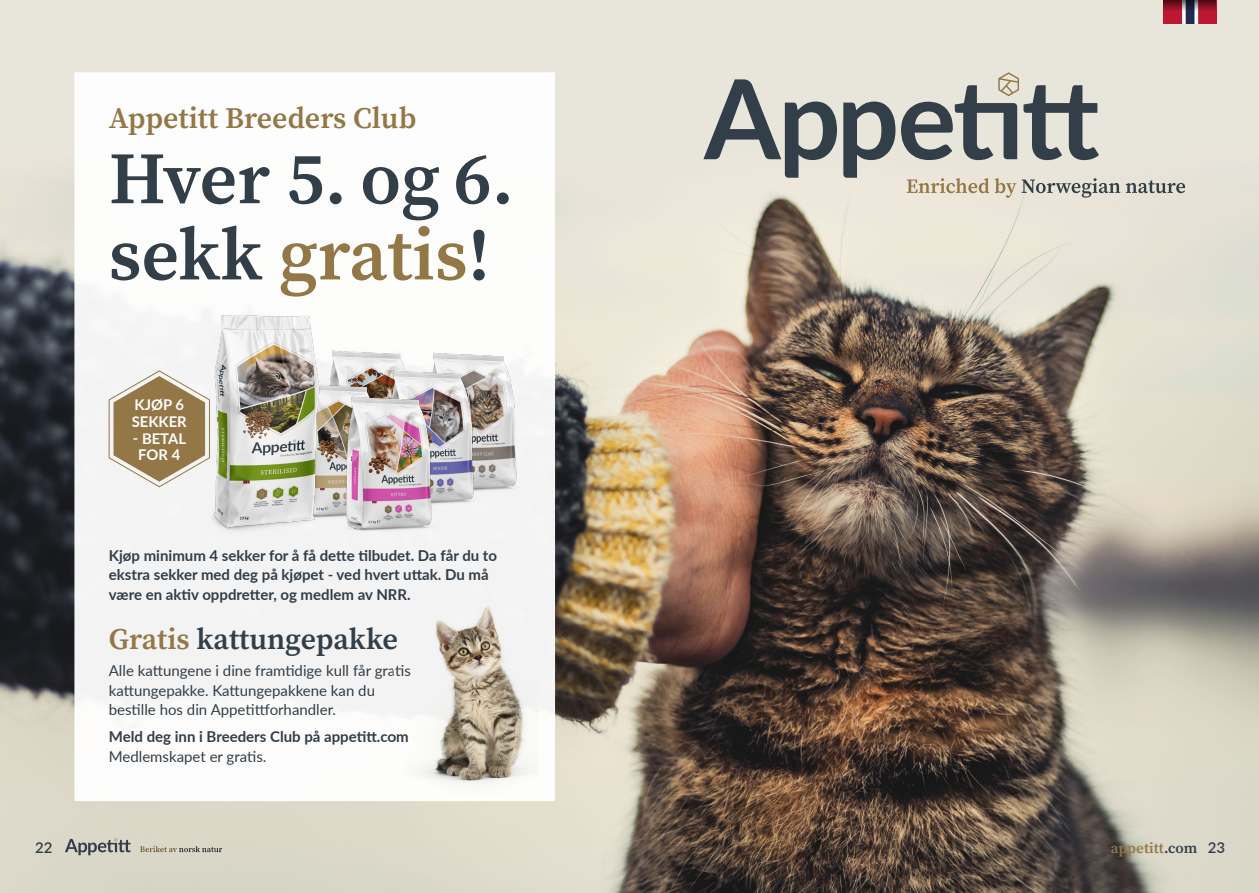
<style>
.page{position:relative;width:1259px;height:893px;background:#fff}
.page>*{position:absolute;margin:0;border:0;box-sizing:border-box;transform-origin:0 0}
.t1{font:73.5px/76.2px "Source Serif Variable";color:#323e48}
.t2{font:29.85px "Source Serif Variable";color:#947746}
.t3{font:29.85px "Source Serif Variable";color:#323e48}
.t4{font:700 15px/19.5px "Lato";color:#323e48}
.t5{font:15px/19.5px "Lato";color:#323e48}
.t6{font:15px "Source Serif Variable";color:#947746}
.t7{font:600 15px "Lato";color:#323e48}
.t8{font:700 14.85px/16.6px "Lato";color:#fff}
.s1{color:#947746}
.s2{color:#323e48}
.s3{font-family:"Lato";font-weight:600;color:#323e48}
</style>
<div class="page">
<img style="left:0;top:0;width:1259px;height:893px">
<div style="left:74px;top:72px;width:481px;height:729px;background:#fff"></div>
<svg style="left:108px;top:370px;width:102px;height:117px"></svg>
<img style="left:395px;top:598px;width:142px;height:188px">
<svg style="left:907px;top:178px;width:278px;height:20px;background:#c8c3b6"></svg>
<svg style="left:703px;top:79px;width:134px;height:99px;background:#a9aba7"></svg>
<svg style="left:843px;top:102px;width:52px;height:76px;background:#858a8a"></svg>
<svg style="left:901px;top:72px;width:198px;height:88px;background:#a3a6a2"></svg>
<img style="left:1163px;top:11px;width:53px;height:13px">
<svg style="left:1163px;top:0;width:53px;height:11px"></svg>
<img style="left:433px;top:352px;width:89px;height:141px">
<img style="left:327px;top:350px;width:88px;height:32px">
<img style="left:327px;top:382px;width:58px;height:136px">
<img style="left:385px;top:370px;width:94px;height:136px">
<img style="left:212px;top:315px;width:115px;height:219px">
<img style="left:343px;top:396px;width:94px;height:135px">
<svg style="left:65px;top:838px;width:66px;height:17px"></svg>
<svg style="left:138px;top:845px;width:84px;height:7px"></svg>
<h2 class="t2" style="left:109px;top:99px;width:309px">Appetitt Breeders Club</h2>
<h1 class="t1" style="left:109px;top:141px;width:406px">Hver 5. og 6. sekk <span class="s1">gratis</span>!</h1>
<p class="t8" style="left:132px;top:396px;width:56px">KJØP 6<br>SEKKER</p>
<p class="t8" style="left:133px;top:429px;width:55px;text-align:center">- BETAL<br>FOR 4</p>
<p class="t4" style="left:109px;top:545px;width:390px">Kjøp minimum 4 sekker for å få dette tilbudet. Da får du to ekstra sekker med deg på kjøpet - ved hvert uttak. Du må være en aktiv oppdretter, og medlem av NRR.</p>
<h2 class="t3" style="left:109px;top:619px;width:290px"><span class="s1">Gratis</span> kattungepakke</h2>
<p class="t5" style="left:109px;top:660px;width:303px">Alle kattungene i dine framtidige kull får gratis kattungepakke. Kattungepakkene kan du bestille hos din Appetittforhandler.</p>
<p class="t4" style="left:109px;top:726px;width:301px">Meld deg inn i Breeders Club på appetitt.com</p>
<p class="t5" style="left:109px;top:746px;width:159px">Medlemskapet er gratis.</p>
<p class="t7" style="left:35px;top:836px;width:19px">22</p>
<p class="t6" style="left:1111px;top:838px;width:116px">appetitt<span class="s2">.com</span> <span class="s3">23</span></p>
</div>
